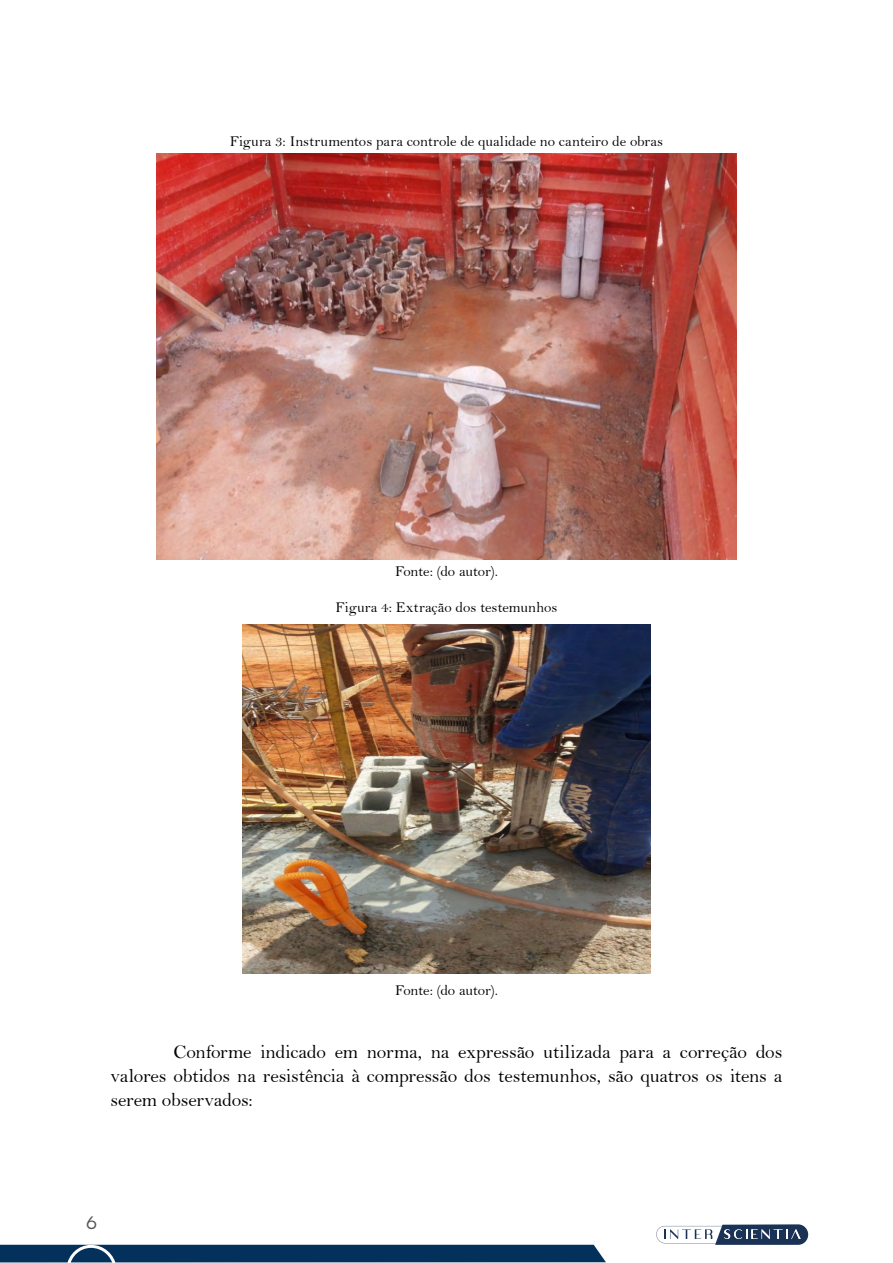
<style>
.page{position:relative;width:893px;height:1263px;background:#fff}
.page>*{position:absolute;margin:0;border:0;box-sizing:border-box;transform-origin:0 0}
.t1{font:19.5px/24px "Bell";letter-spacing:-.01em;color:#000;text-align:justify}
.t2{font:18px "Stolzl";color:#575756}
.t3{font:15px "Bell";letter-spacing:-.005em;color:#010202}
</style>
<div class="page">
<svg style="left:0;top:1244px;width:606px;height:19px;background:#1c446a"></svg>
<svg style="left:656px;top:1224px;width:152px;height:21px"></svg>
<img style="left:157px;top:154px;width:579px;height:406px">
<img style="left:243px;top:625px;width:407px;height:348px">
<p class="t3" style="left:230px;top:132px;width:435px">Figura 3: Instrumentos para controle de qualidade no canteiro de obras</p>
<p class="t3" style="left:395px;top:563px;width:104px">Fonte: (do autor).</p>
<p class="t3" style="left:336px;top:598px;width:223px">Figura 4: Extração dos testemunhos</p>
<p class="t3" style="left:395px;top:981px;width:104px">Fonte: (do autor).</p>
<p class="t1" style="left:111px;top:1040px;width:673px;text-indent:63px">Conforme indicado em norma, na expressão utilizada para a correção dos valores obtidos na resistência à compressão dos testemunhos, são quatros os itens a serem observados:</p>
<p class="t2" style="left:86px;top:1210px;width:12px">6</p>
</div>
